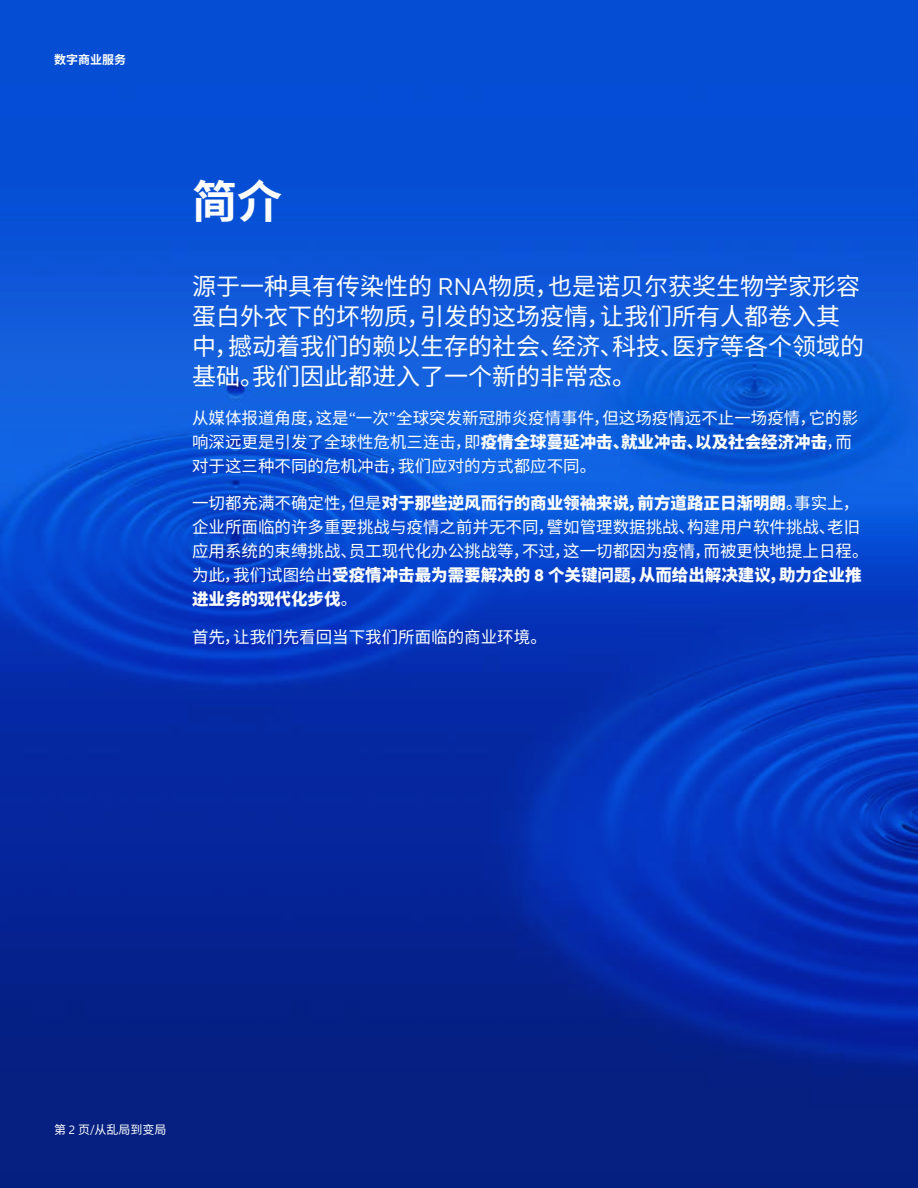
<style>
.page{position:relative;width:918px;height:1188px;background:#fff}
.page>*{position:absolute;margin:0;border:0;box-sizing:border-box;transform-origin:0 0}
.t1{font:700 45px "Noto Sans CJ Ksc";color:#fff}
.t2{font:24px/30px "Noto Sans CJ Ksc";color:#fff}
.t3{font:16.5px/24px "Noto Sans CJ Ksc";color:#fff}
.t4{font:12px "Noto Sans CJ Ksc";color:#fff}
.t5{font:700 12px "Noto Sans CJ Ksc";color:#fff}
.s1{font-family:"Cognizant Sans"}
.s2{font-weight:900}
.s3{font-family:"Cognizant Sans";font-weight:800}
</style>
<div class="page">
<img style="left:0;top:0;width:918px;height:1188px">
<p class="t5" style="left:54px;top:52px;width:73px">数字商业服务</p>
<h1 class="t1" style="left:192px;top:176px;width:91px">简介</h1>
<h2 class="t2" style="left:192px;top:271px;width:673px">源于一种具有传染性的 <span class="s1">RNA</span>物质，也是诺贝尔获奖生物学家形容蛋白外衣下的坏物质，引发的这场疫情，让我们所有人都卷入其中，撼动着我们的赖以生存的社会、经济、科技、医疗等各个领域的基础。我们因此都进入了一个新的非常态。</h2>
<p class="t3" style="left:192px;top:406px;width:668px">从媒体报道角度，这是<span class="s1">“</span>一次<span class="s1">”</span>全球突发新冠肺炎疫情事件，但这场疫情远不止一场疫情，它的影响深远更是引发了全球性危机三连击，即<span class="s2">疫情全球蔓延冲击、就业冲击、以及社会经济冲击</span>，而对于这三种不同的危机冲击，我们应对的方式都应不同。</p>
<p class="t3" style="left:192px;top:491px;width:678px">一切都充满不确定性，但是<span class="s2">对于那些逆风而行的商业领袖来说，前方道路正日渐明朗</span>。事实上，企业所面临的许多重要挑战与疫情之前并无不同，譬如管理数据挑战、构建用户软件挑战、老旧应用系统的束缚挑战、员工现代化办公挑战等，不过，这一切都因为疫情，而被更快地提上日程。为此，我们试图给出<span class="s2">受疫情冲击最为需要解决的</span> <span class="s3">8</span> <span class="s2">个关键问题，从而给出解决建议，助力企业推进业务的现代化步伐</span>。</p>
<p class="t3" style="left:192px;top:625px;width:356px">首先，让我们先看回当下我们所面临的商业环境。</p>
<p class="t4" style="left:54px;top:1123px;width:114px">第 <span class="s1">2</span> 页<span class="s1">/</span>从乱局到变局</p>
</div>
